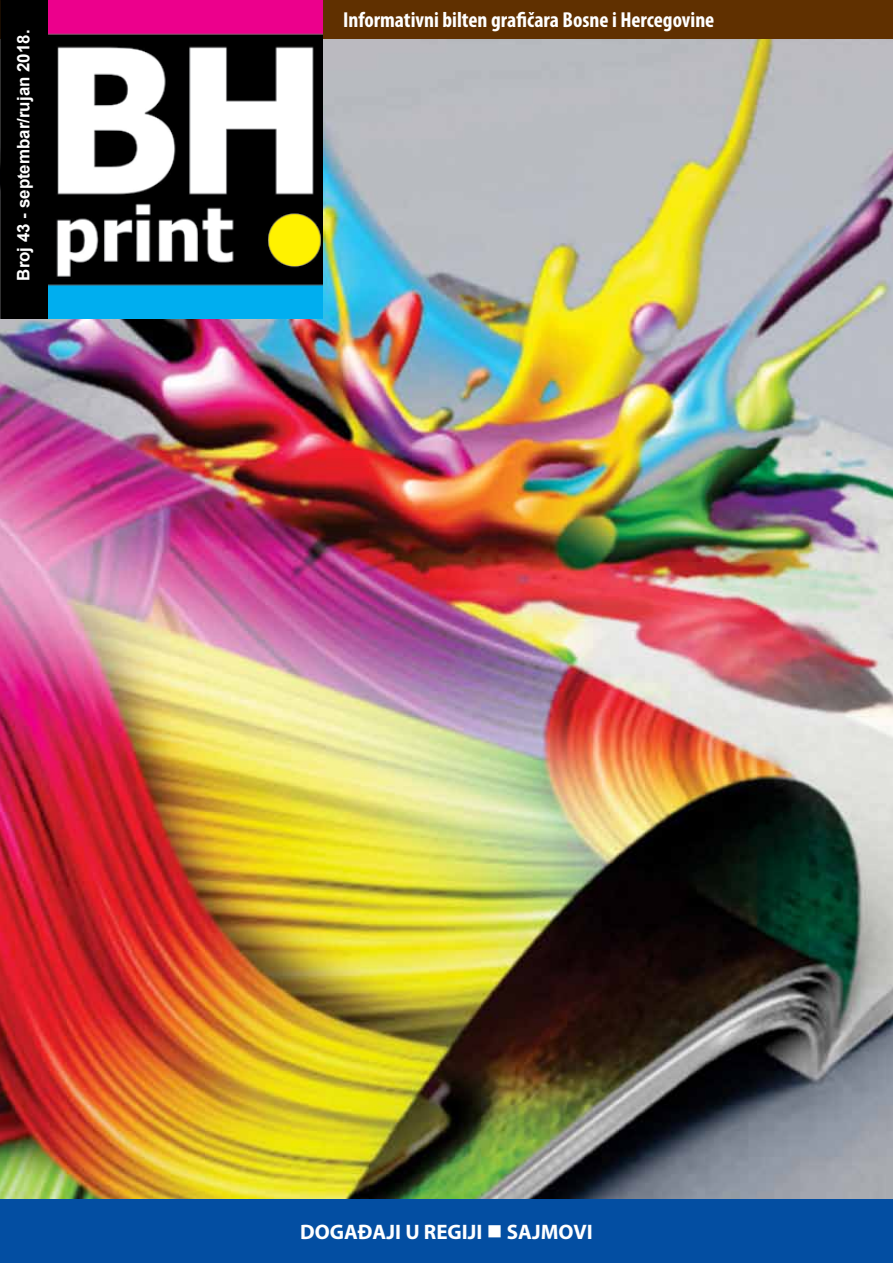
<style>
.page{position:relative;width:893px;height:1263px;background:#fff}
.page>*{position:absolute;margin:0;border:0;box-sizing:border-box;transform-origin:0 0}
.t1{font:700 condensed 21.75px "Myriad Pro";color:#fff}
.t2{font:700 21px "Myriad Pro";color:#fff}
.t3{font:700 17.25px "Arial";color:#fff}
</style>
<div class="page">
<img style="left:1px;top:38px;width:892px;height:1161px">
<div style="left:0;top:0;width:893px;height:38px;background:#603000"></div>
<div style="left:0;top:1199px;width:893px;height:64px;background:#034ea2"></div>
<div style="left:1px;top:0;width:48px;height:318px;background:#000"></div>
<img style="left:49px;top:0;width:274px;height:319px">
<p class="t3" style="left:12px;top:281px;width:252px;rotate:-90deg">Broj 43 - septembar/rujan 2018.</p>
<p class="t1" style="left:343px;top:6px;width:373px">Informativni bilten grafičara Bosne i Hercegovine</p>
<p class="t2" style="left:300px;top:1218px;width:294px">DOGAĐAJI U REGIJI ■ SAJMOVI</p>
</div>
